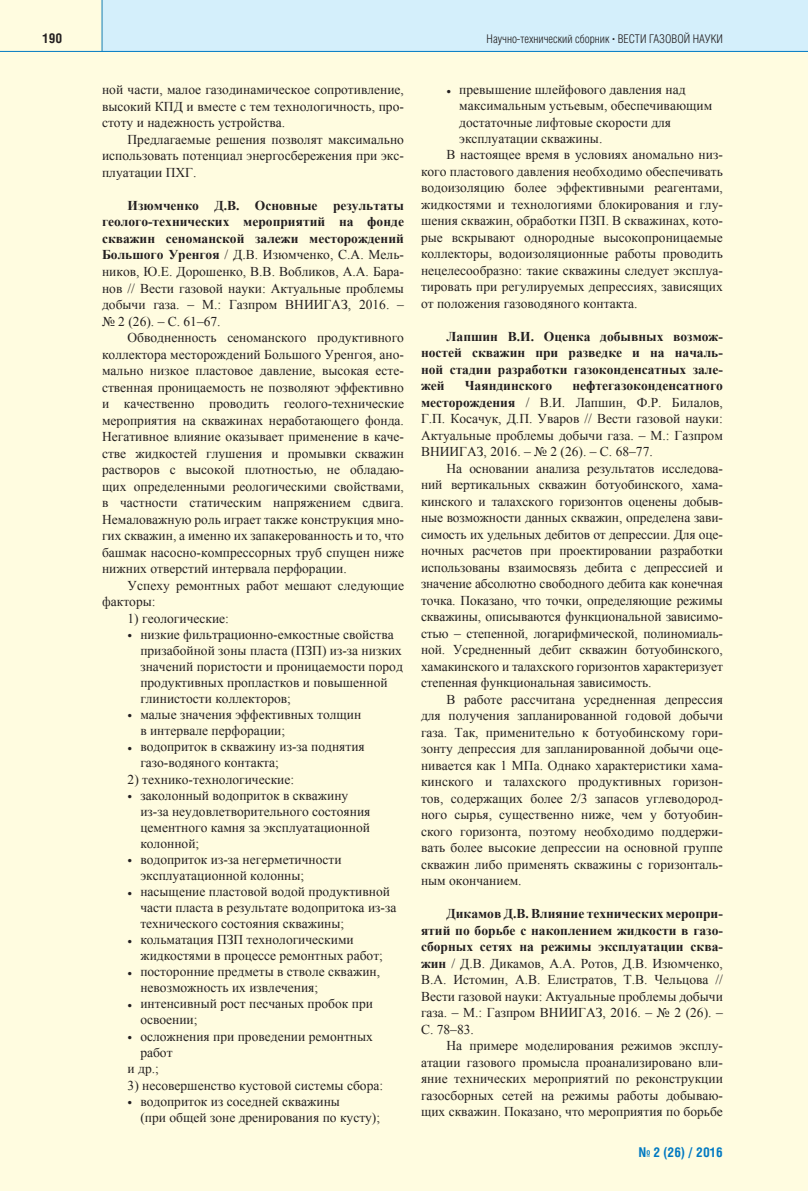
<style>
.page{position:relative;width:808px;height:1191px;background:#fff}
.page>*{position:absolute;margin:0;border:0;box-sizing:border-box;transform-origin:0 0}
.t1{font:13.5px/16.5px "Times New Roman";color:#231f20}
.t2{font:700 13.5px/16.5px "Times New Roman";color:#231f20;text-align:justify}
.t3{font:700 13.5px "Helios Cond";color:#0079c2}
.t4{font:700 13.5px "Helios Cond";color:#231f20}
.t5{font:300 12px "Helios Cond";color:#231f20}
.s1{font-family:"Times New Roman";font-weight:700}
.s2{font-weight:700}
</style>
<div class="page">
<div style="left:0;top:52px;width:808px;height:1139px;background:#fffce0"></div>
<div style="left:102px;top:0;width:706px;height:51px;background:#d4effb"></div>
<div style="left:0;top:0;width:102px;height:51px;background:#fffce0"></div>
<hr style="left:0;top:51px;width:808px;height:1px;background:#0079c2">
<hr style="left:102px;top:0;width:1px;height:51px;background:#0079c2">
<p class="t4" style="left:43px;top:33px;width:21px">190</p>
<p class="t5" style="left:487px;top:34px;width:238px">Научно-технический сборник <span class="s1">·</span> ВЕСТИ ГАЗОВОЙ НАУКИ</p>
<p class="t1" style="left:102px;top:82px;width:303px;text-align:justify">ной части, малое газодинамическое сопротивление, высокий КПД и вместе с тем технологичность, про&shy;стоту и надежность устройства.</p>
<p class="t1" style="left:102px;top:131px;width:303px;text-align:justify;text-indent:26px">Предлагаемые решения позволят максимально использовать потенциал энергосбережения при экс&shy;плуатации ПХГ.</p>
<p class="t1" style="left:102px;top:197px;width:303px;text-align:justify;text-indent:26px"><span class="s2">Изюмченко Д.В. Основные результаты геолого-технических мероприятий на фонде скважин сеноманской залежи месторождений Большого Уренгоя</span> / Д.В. Изюмченко, С.А. Мель&shy;ников, Ю.Е. Дорошенко, В.В. Вобликов, А.А. Бара&shy;нов // Вести газовой науки: Актуальные проблемы добычи газа. – М.: Газпром ВНИИГАЗ, 2016. – № 2 (26). – С. 61–67.</p>
<p class="t1" style="left:102px;top:329px;width:303px;text-align:justify;text-indent:26px">Обводненность сеноманского продуктивного коллектора месторождений Большого Уренгоя, ано&shy;мально низкое пластовое давление, высокая есте&shy;ственная проницаемость не позволяют эффективно и качественно проводить геолого-технические мероприятия на скважинах неработающего фонда.<br>Негативное влияние оказывает применение в каче&shy;стве жидкостей глушения и промывки скважин растворов с высокой плотностью, не обладаю&shy;щих определенными реологическими свойствами, в частности статическим напряжением сдвига.<br>Немаловажную роль играет также конструкция мно&shy;гих скважин, а именно их запакерованность и то, что башмак насосно-компрессорных труб спущен ниже нижних отверстий интервала перфорации.</p>
<p class="t1" style="left:102px;top:577px;width:303px;text-indent:26px">Успеху ремонтных работ мешают следующие факторы:</p>
<p class="t1" style="left:128px;top:610px;width:103px">1) геологические:</p>
<p class="t1" style="left:140px;top:626px;width:264px;line-height:16px;text-indent:-13px">• низкие фильтрационно-емкостные свойства призабойной зоны пласта (ПЗП) из-за низких значений пористости и проницаемости пород продуктивных пропластков и повышенной глинистости коллекторов;</p>
<p class="t1" style="left:140px;top:706px;width:223px;line-height:16px;text-indent:-13px">• малые значения эффективных толщин в интервале перфорации;</p>
<p class="t1" style="left:140px;top:738px;width:226px;line-height:16px;text-indent:-13px">• водоприток в скважину из-за поднятия газо-водяного контакта;</p>
<p class="t1" style="left:128px;top:771px;width:168px">2) технико-технологические:</p>
<p class="t1" style="left:140px;top:787px;width:232px;line-height:16px;text-indent:-13px">• заколонный водоприток в скважину из-за неудовлетворительного состояния цементного камня за эксплуатационной колонной;</p>
<p class="t1" style="left:140px;top:851px;width:203px;line-height:16px;text-indent:-13px">• водоприток из-за негерметичности эксплуатационной колонны;</p>
<p class="t1" style="left:140px;top:883px;width:258px;line-height:16px;text-indent:-13px">• насыщение пластовой водой продуктивной части пласта в результате водопритока из-за технического состояния скважины;</p>
<p class="t1" style="left:140px;top:931px;width:244px;line-height:16px;text-indent:-13px">• кольматация ПЗП технологическими жидкостями в процессе ремонтных работ;</p>
<p class="t1" style="left:140px;top:963px;width:241px;line-height:16px;text-indent:-13px">• посторонние предметы в стволе скважин, невозможность их извлечения;</p>
<p class="t1" style="left:140px;top:995px;width:234px;line-height:16px;text-indent:-13px">• интенсивный рост песчаных пробок при освоении;</p>
<p class="t1" style="left:128px;top:1027px;width:247px">• осложнения при проведении ремонтных</p>
<p class="t1" style="left:140px;top:1043px;width:34px">работ</p>
<p class="t1" style="left:128px;top:1060px;width:33px">и др.;</p>
<p class="t1" style="left:128px;top:1076px;width:257px">3) несовершенство кустовой системы сбора:</p>
<p class="t1" style="left:140px;top:1093px;width:241px;line-height:16px;text-indent:-13px">• водоприток из соседней скважины<br>(при общей зоне дренирования по кусту);</p>
<p class="t1" style="left:446px;top:82px;width:241px">• превышение шлейфового давления над</p>
<p class="t1" style="left:459px;top:98px;width:254px">максимальным устьевым, обеспечивающим</p>
<p class="t1" style="left:459px;top:114px;width:213px">достаточные лифтовые скорости для</p>
<p class="t1" style="left:459px;top:130px;width:145px">эксплуатации скважины.</p>
<p class="t1" style="left:446px;top:146px;width:278px">В настоящее время в условиях аномально низ-</p>
<p class="t1" style="left:421px;top:163px;width:303px">кого пластового давления необходимо обеспечивать</p>
<p class="t1" style="left:421px;top:179px;width:303px">водоизоляцию более эффективными реагентами,</p>
<p class="t1" style="left:421px;top:196px;width:303px">жидкостями и технологиями блокирования и глу-</p>
<p class="t1" style="left:421px;top:212px;width:303px">шения скважин, обработки ПЗП. В скважинах, кото-</p>
<p class="t1" style="left:421px;top:229px;width:303px">рые вскрывают однородные высокопроницаемые</p>
<p class="t1" style="left:421px;top:245px;width:303px">коллекторы, водоизоляционные работы проводить</p>
<p class="t1" style="left:421px;top:262px;width:303px">нецелесообразно: такие скважины следует эксплуа-</p>
<p class="t1" style="left:421px;top:278px;width:303px">тировать при регулируемых депрессиях, зависящих</p>
<p class="t1" style="left:421px;top:295px;width:218px">от положения газоводяного контакта.</p>
<p class="t2" style="left:421px;top:328px;width:303px;text-indent:26px">Лапшин В.И. Оценка добывных возмож&shy;ностей скважин при разведке и на началь&shy;ной стадии разработки газоконденсатных зале&shy;жей</p>
<p class="t1" style="left:421px;top:377px;width:303px;text-align:justify;text-indent:151px"><span class="s2">нефтегазоконденсатного месторождения</span> / В.И. Лапшин, Ф.Р. Билалов, Г.П. Косачук, Д.П. Уваров // Вести газовой науки:<br>Актуальные проблемы добычи газа. – М.: Газпром ВНИИГАЗ, 2016. – № 2 (26). – С. 68–77.</p>
<p class="t1" style="left:421px;top:460px;width:303px;text-align:justify;text-indent:26px">На основании анализа результатов исследова&shy;ний вертикальных скважин ботуобинского, хама&shy;кинского и талахского горизонтов оценены добыв&shy;ные возможности данных скважин, определена зави&shy;симость их удельных дебитов от депрессии. Для оце&shy;ночных расчетов при проектировании разработки использованы взаимосвязь дебита c депрессией и значение абсолютно свободного дебита как конечная точка. Показано, что точки, определяющие режимы скважины, описываются функциональной зависимо&shy;стью – степенной, логарифмической, полиномиаль&shy;ной. Усредненный дебит скважин ботуобинского, хамакинского и талахского горизонтов характеризует степенная функциональная зависимость.</p>
<p class="t1" style="left:421px;top:691px;width:303px;text-align:justify;text-indent:26px">В работе рассчитана усредненная депрессия для получения запланированной годовой добычи газа. Так, применительно к ботуобинскому гори&shy;зонту депрессия для запланированной добычи оце&shy;нивается как 1 МПа. Однако характеристики хама&shy;кинского и талахского продуктивных горизон&shy;тов, содержащих более 2/3 запасов углеводород&shy;ного сырья, существенно ниже, чем у ботуобин&shy;ского горизонта, поэтому необходимо поддержи&shy;вать более высокие депрессии на основной группе скважин либо применять скважины с горизонталь&shy;ным окончанием.</p>
<p class="t1" style="left:421px;top:905px;width:303px;text-align:justify;text-indent:26px"><span class="s2">Дикамов Д.В. Влияние технических меропри&shy;ятий по борьбе с накоплением жидкости в газо&shy;сборных сетях на режимы эксплуатации сква&shy;жин</span> / Д.В. Дикамов, А.А. Ротов, Д.В. Изюмченко, В.А. Истомин, А.В. Елистратов, Т.В. Чельцова // Вести газовой науки: Актуальные проблемы добычи газа. – М.: Газпром ВНИИГАЗ, 2016. – № 2 (26). – С. 78–83.</p>
<p class="t1" style="left:421px;top:1037px;width:303px;text-align:justify;text-indent:26px">На примере моделирования режимов эксплу&shy;атации газового промысла проанализировано вли&shy;яние технических мероприятий по реконструкции газосборных сетей на режимы работы добываю&shy;щих скважин. Показано, что мероприятия по борьбе</p>
<p class="t2" style="left:465px;top:377px;width:89px">Чаяндинского</p>
<p class="t3" style="left:639px;top:1147px;width:86px">№ 2 (26) / 2016</p>
</div>
